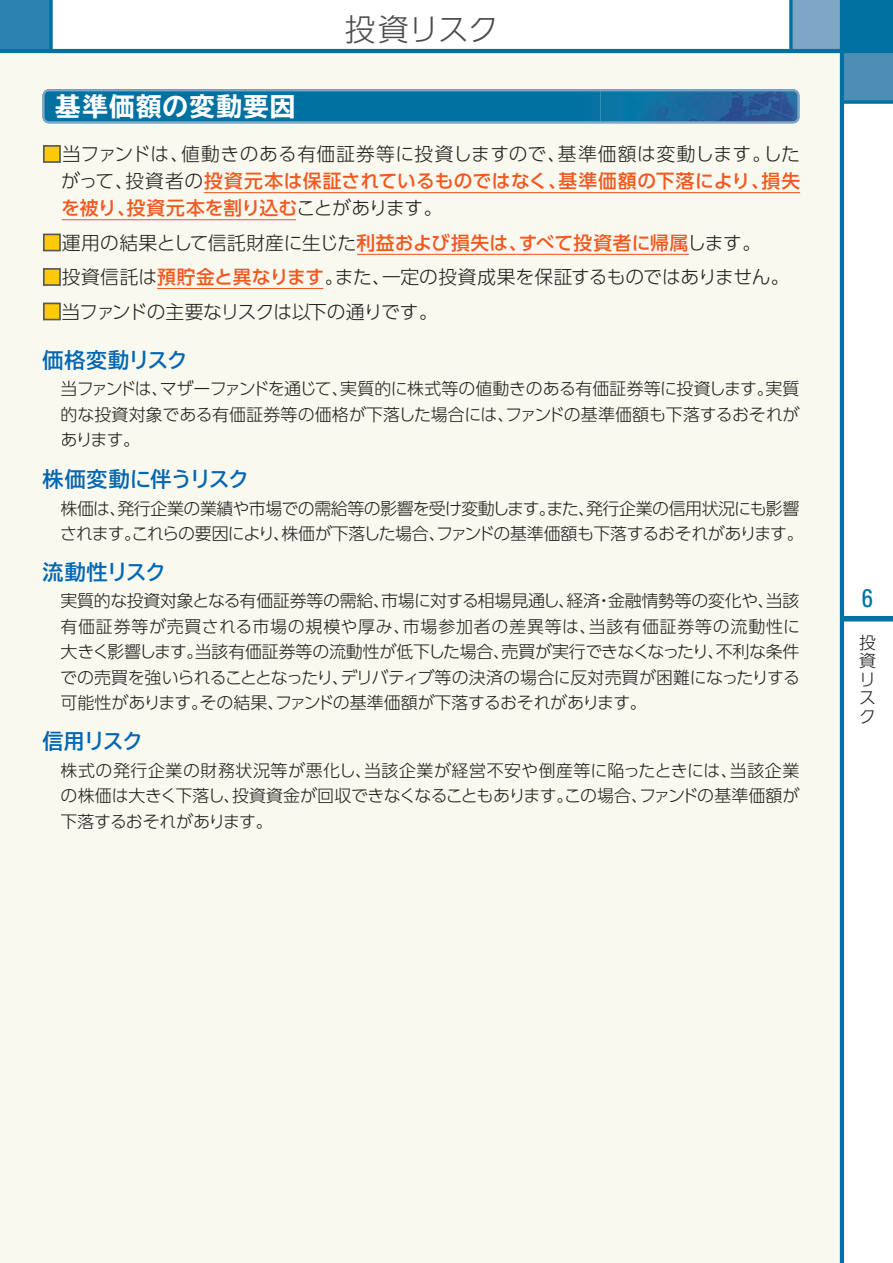
<style>
.page{position:relative;width:893px;height:1263px;background:#fff}
.page>*{position:absolute;margin:0;border:0;box-sizing:border-box;transform-origin:0 0}
.t1{font:300 30.75px "UD Shin Go Pro";letter-spacing:-.015em;color:#4b4c4d}
.t2{font:700 expanded 25.5px "TBUD Go Std";letter-spacing:.05em;color:#fff}
.t3{font:condensed 25.5px "Univers";color:#0071a1}
.t4{font:700 21px "TBUD Go Std";letter-spacing:-.035em;color:#0166b3}
.t5{font:700 21px "TBUD Go Std";color:#0166b3}
.t6{font:300 18.75px/27px "UD Shin Go Pro";letter-spacing:-.005em;color:#221e1d;text-align:justify}
.t7{font:300 18.75px "UD Shin Go Pro";letter-spacing:-.055em;color:#221e1d}
.t8{font:300 16.95px/25.5px "UD Shin Go Pro";letter-spacing:-.025em;color:#221e1d;text-align:justify}
.t9{font:300 16.95px/18.6px "UD Shin Go Pro";color:#231f20}
.s1{color:#feca0a}
.s2{font-weight:500;color:#f15921}
</style>
<div class="page">
<div style="left:0;top:51px;width:841px;height:1212px;background:#faf9f0"></div>
<div style="left:791px;top:0;width:51px;height:51px;background:#80a6c6"></div>
<div style="left:842px;top:0;width:51px;height:51px;background:#0071a1"></div>
<div style="left:0;top:0;width:51px;height:51px;background:#2c83af"></div>
<div style="left:842px;top:51px;width:51px;height:51px;background:#4e8db6"></div>
<svg style="left:49px;top:0;width:4px;height:49px"></svg>
<div style="left:842px;top:616px;width:51px;height:5px;background:#0071a1"></div>
<hr style="left:840px;top:0;width:4px;height:1263px;background:#0071a1">
<hr style="left:0;top:49px;width:893px;height:4px;background:#0071a1">
<svg style="left:844px;top:100px;width:49px;height:4px"></svg>
<svg style="left:789px;top:0;width:4px;height:49px"></svg>
<svg style="left:43px;top:89px;width:756px;height:34px"></svg>
<div style="left:43px;top:145px;width:18px;height:18px;border:2px solid #57585a"></div>
<div style="left:43px;top:234px;width:18px;height:17px;border:2px solid #57585a"></div>
<div style="left:43px;top:268px;width:18px;height:18px;border:2px solid #57585a"></div>
<div style="left:43px;top:303px;width:18px;height:17px;border:2px solid #57585a"></div>
<hr style="left:157px;top:288px;width:166px;height:1px;background:#f15921">
<hr style="left:62px;top:219px;width:234px;height:1px;background:#f15921">
<hr style="left:204px;top:192px;width:596px;height:1px;background:#f15921">
<hr style="left:357px;top:254px;width:332px;height:1px;background:#f15921">
<h1 class="t1" style="left:345px;top:4px;width:156px">投資リスク</h1>
<h2 class="t2" style="left:55px;top:92px;width:242px">基準価額の変動要因</h2>
<p class="t6" style="left:61px;top:140px;width:740px;text-indent:-19px"><span class="s1">■</span>当ファンドは、値動きのある有価証券等に投資しますので、基準価額は変動します。したがって、投資者の<span class="s2">投資元本は保証されているものではなく、基準価額の下落により、損失を被り、投資元本を割り込む</span>ことがあります。</p>
<p class="t6" style="left:43px;top:228px;width:720px"><span class="s1">■</span>運用の結果として信託財産に生じた<span class="s2">利益および損失は、すべて投資者に帰属</span>します。</p>
<p class="t6" style="left:43px;top:263px;width:749px"><span class="s1">■</span>投資信託は<span class="s2">預貯金と異なります</span>。また、一定の投資成果を保証するものではありません。</p>
<p class="t7" style="left:43px;top:296px;width:397px"><span class="s1">■</span>当ファンドの主要なリスクは以下の通りです。</p>
<p class="t5" style="left:43px;top:343px;width:147px">価格変動リスク</p>
<p class="t8" style="left:61px;top:376px;width:740px">当ファンドは、マザーファンドを通じて、実質的に株式等の値動きのある有価証券等に投資します。実質的な投資対象である有価証券等の価格が下落した場合には、ファンドの基準価額も下落するおそれがあります。</p>
<p class="t4" style="left:43px;top:462px;width:208px">株価変動に伴うリスク</p>
<p class="t8" style="left:60px;top:495px;width:745px">株価は、発行企業の業績や市場での需給等の影響を受け変動します。また、発行企業の信用状況にも影響されます。これらの要因により、株価が下落した場合、ファンドの基準価額も下落するおそれがあります。</p>
<p class="t4" style="left:43px;top:555px;width:125px">流動性リスク</p>
<p class="t8" style="left:60px;top:588px;width:741px">実質的な投資対象となる有価証券等の需給、市場に対する相場見通し、経済・金融情勢等の変化や、当該有価証券等が売買される市場の規模や厚み、市場参加者の差異等は、当該有価証券等の流動性に大きく影響します。当該有価証券等の流動性が低下した場合、売買が実行できなくなったり、不利な条件での売買を強いられることとなったり、デリバティブ等の決済の場合に反対売買が困難になったりする可能性があります。その結果、ファンドの基準価額が下落するおそれがあります。</p>
<p class="t4" style="left:43px;top:724px;width:102px">信用リスク</p>
<p class="t8" style="left:61px;top:757px;width:740px">株式の発行企業の財務状況等が悪化し、当該企業が経営不安や倒産等に陥ったときには、当該企業の株価は大きく下落し、投資資金が回収できなくなることもあります。この場合、ファンドの基準価額が下落するおそれがあります。</p>
<h2 class="t3" style="left:862px;top:582px;width:13px">6</h2>
<p class="t9" style="left:859px;top:632px;width:18px">投資リスク</p>
</div>
